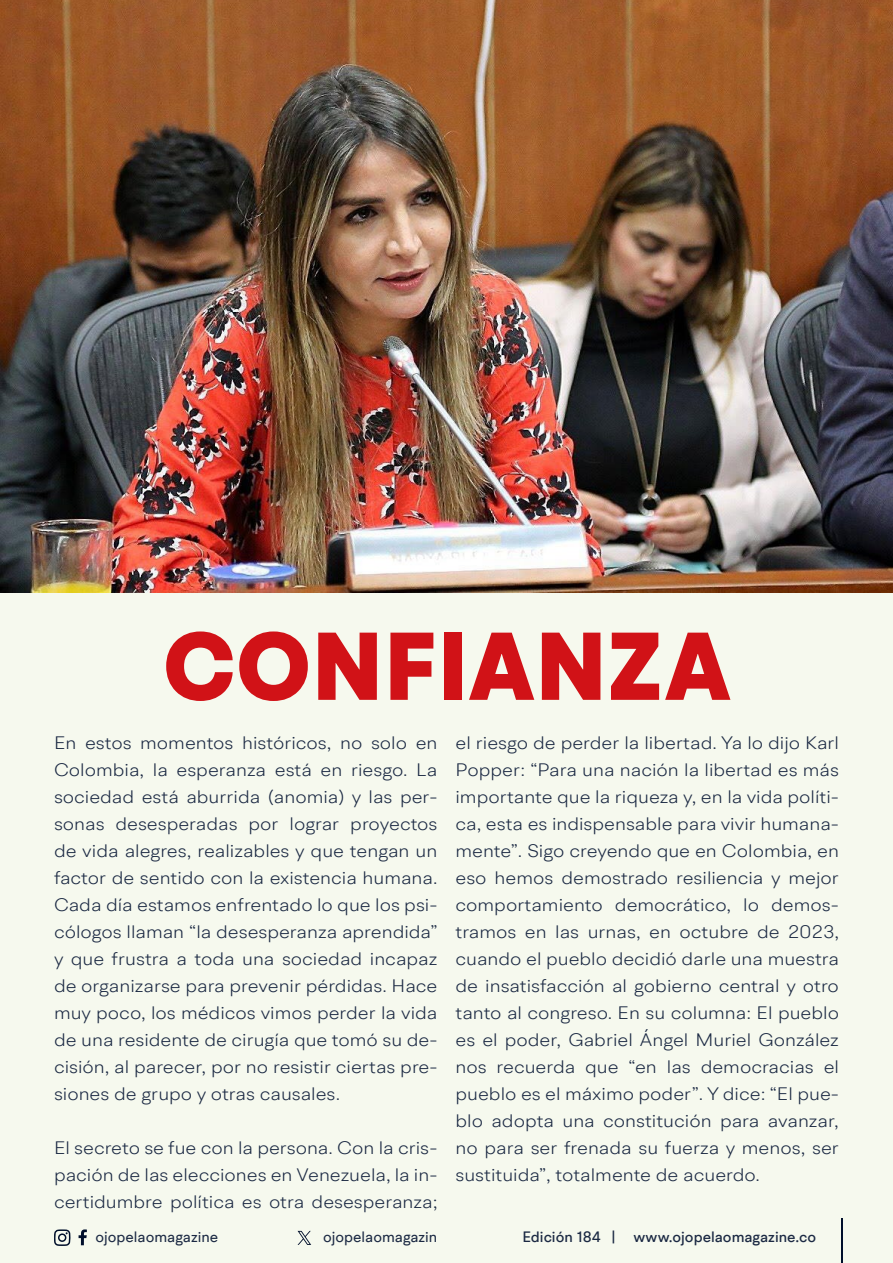
<style>
.page{position:relative;width:893px;height:1263px;background:#f6f9ee}
.page>*{position:absolute;margin:0;border:0;box-sizing:border-box;transform-origin:0 0}
.t1{font:900 96px "BR Hendrix";letter-spacing:.01em;color:#d11217}
.t2{font:300 18px/27px "BR Hendrix";color:#1b2943;text-align:justify;scale:1.09 1}
.t3{font:500 15px "BR Hendrix";color:#1b2943}
.t4{font:15px "BR Hendrix";color:#1b2943}
</style>
<div class="page">
<svg style="left:79px;top:1229px;width:8px;height:16px"></svg>
<svg style="left:54px;top:1229px;width:17px;height:17px"></svg>
<hr style="left:841px;top:1219px;width:1px;height:44px;background:#000f2b">
<svg style="left:298px;top:1231px;width:13px;height:14px"></svg>
<img style="left:0;top:0;width:893px;height:593px">
<h1 class="t1" style="left:163px;top:606px;width:569px">CONFIANZA</h1>
<p class="t2" style="left:54px;top:729px;width:353px">En estos momentos históricos, no solo en Colombia, la esperanza está en riesgo. La sociedad está aburrida (anomia) y las per&shy;sonas desesperadas por lograr proyectos de vida alegres, realizables y que tengan un factor de sentido con la existencia humana.<br>Cada día estamos enfrentado lo que los psi&shy;cólogos llaman “la desesperanza aprendida” y que frustra a toda una sociedad incapaz de organizarse para prevenir pérdidas. Hace muy poco, los médicos vimos perder la vida de una residente de cirugía que tomó su de&shy;cisión, al parecer, por no resistir ciertas pre&shy;siones de grupo y otras causales.</p>
<p class="t2" style="left:54px;top:1134px;width:353px">El secreto se fue con la persona. Con la cris&shy;pación de las elecciones en Venezuela, la in&shy;certidumbre política es otra desesperanza;</p>
<p class="t2" style="left:455px;top:729px;width:353px">el riesgo de perder la libertad. Ya lo dijo Karl Popper: “Para una nación la libertad es más importante que la riqueza y, en la vida políti&shy;ca, esta es indispensable para vivir humana&shy;mente”. Sigo creyendo que en Colombia, en eso hemos demostrado resiliencia y mejor comportamiento democrático, lo demos&shy;tramos en las urnas, en octubre de 2023, cuando el pueblo decidió darle una muestra de insatisfacción al gobierno central y otro tanto al congreso. En su columna: El pueblo es el poder, Gabriel Ángel Muriel González nos recuerda que “en las democracias el pueblo es el máximo poder”. Y dice: “El pue&shy;blo adopta una constitución para avanzar, no para ser frenada su fuerza y menos, ser sustituida”, totalmente de acuerdo.</p>
<p class="t4" style="left:96px;top:1227px;width:124px">ojopelaomagazine</p>
<p class="t4" style="left:323px;top:1227px;width:116px">ojopelaomagazin</p>
<p class="t3" style="left:522px;top:1227px;width:295px">Edición 184 | www.ojopelaomagazine.co</p>
</div>
